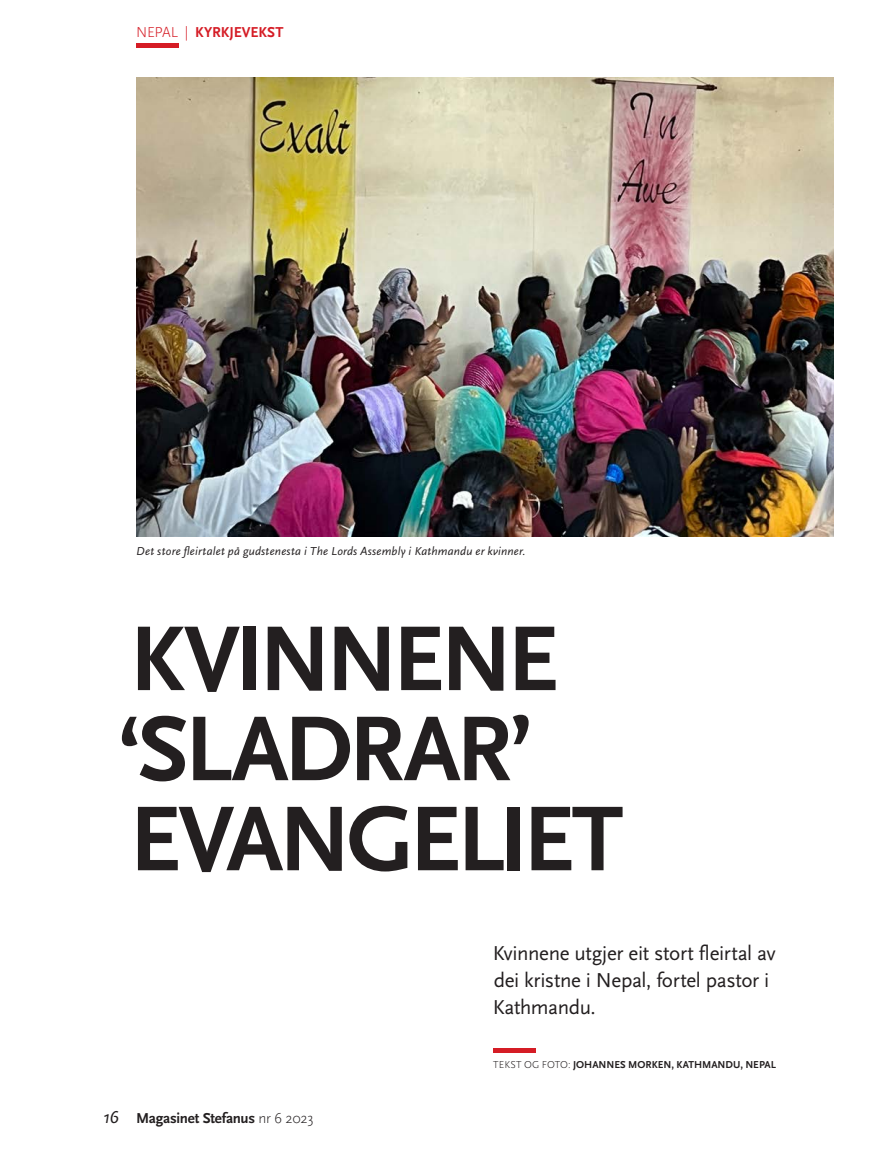
<style>
.page{position:relative;width:893px;height:1149px;background:#fff}
.page>*{position:absolute;margin:0;border:0;box-sizing:border-box;transform-origin:0 0}
.tittel1_64_60{font:700 96px "Scala Sans OT";letter-spacing:-.05em;color:#231f20}
.ingress{font:21px/27px "Scala Sans OT";letter-spacing:-.015em;color:#231f20}
.t1{font:700 15px "Scala Sans OT";letter-spacing:-.015em;color:#231f20}
.topptekster{font:700 15px "Scala Sans OT";letter-spacing:-.005em;color:#d51c25}
.bildetekst{font:italic 12px "Scala Sans OT";letter-spacing:.02em;color:#231f20}
.Byline_7_12{font:700 10.5px "Scala Sans OT";color:#231f20}
.s1{font-weight:300}
.s2{font-weight:400;font-style:italic;font-size:18px}
</style>
<div class="page">
<hr style="left:136px;top:43px;width:43px;height:4px;background:#d51c25">
<div style="left:493px;top:1047px;width:43px;height:5px;background:#d51c25"></div>
<img style="left:136px;top:78px;width:697px;height:458px">
<p class="topptekster" style="left:136px;top:23px;width:149px"><span class="s1">NEPAL |</span> KYRKJEVEKST</p>
<p class="bildetekst" style="left:136px;top:544px;width:391px">Det store fleirtalet på gudstenesta i The Lords Assembly i Kathmandu er kvinner.</p>
<p class="tittel1_64_60" style="left:130px;top:605px;width:430px">KVINNENE</p>
<p class="tittel1_64_60" style="left:117px;top:695px;width:417px">‘SLADRAR’</p>
<p class="tittel1_64_60" style="left:129px;top:785px;width:496px">EVANGELIET</p>
<p class="ingress" style="left:493px;top:940px;width:285px">Kvinnene utgjer eit stort fleirtal av dei kristne i Nepal, fortel pastor i<br>Kathmandu.</p>
<p class="t1" style="left:103px;top:1109px;width:212px"><span class="s2">16</span> Magasinet Stefanus <span class="s1">nr 6 2023</span></p>
<p class="Byline_7_12" style="left:493px;top:1058px;width:284px"><span class="s1">TEKST OG FOTO:</span> JOHANNES MORKEN, KATHMANDU, NEPAL</p>
</div>
